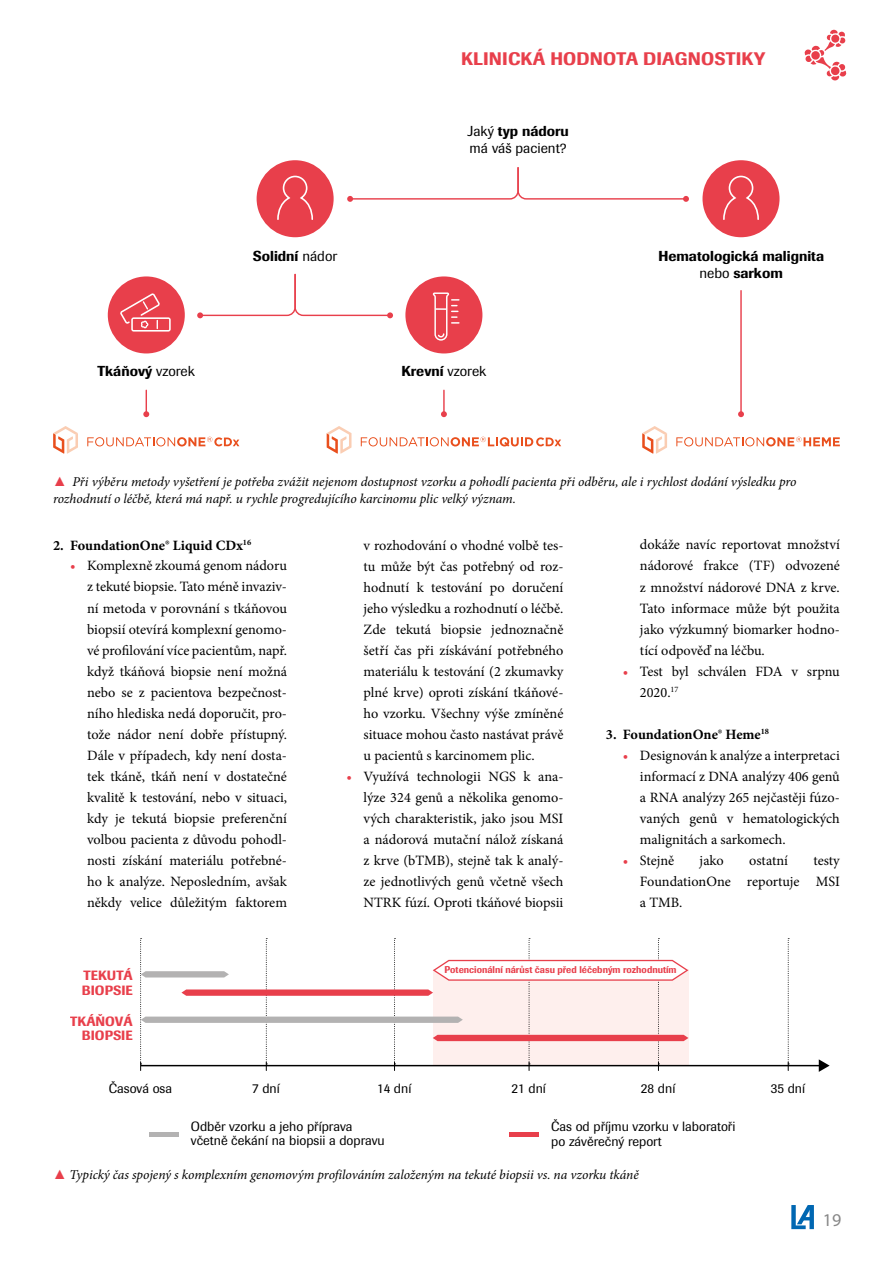
<style>
.page{position:relative;width:893px;height:1263px;background:#fff}
.page>*{position:absolute;margin:0;border:0;box-sizing:border-box;transform-origin:0 0}
.t1{font:500 18px "Imago";letter-spacing:.01em;color:#e83f4b}
.t2{font:18px "Myriad Pro";color:#878787}
.t3{font:14.25px/21px "Minion Pro";color:#000;text-align:justify}
.t4{font:500 14.25px/17.1px "Imago";color:#000;text-align:center}
.t5{font:700 14.25px "Minion Pro";color:#000}
.t6{font:14.25px/17.1px "Imago";color:#000}
.t7{font:italic 13.5px/16.5px "Minion Pro";letter-spacing:-.005em;color:#000}
.t8{font:13.35px/14.9px "Imago";color:#000}
.t9{font:500 13.35px/14.9px "Imago";color:#e83f4b}
.t10{font:500 9.75px "Imago";color:#e83f4b;scale:.94 1}
.s1{font-weight:400}
.s2{font-weight:500}
.s3{font-family:"Franklin Gothic";font-weight:500;font-style:normal;color:#e83f4b}
.s4{color:#e83f4b}
</style>
<div class="page">
<svg style="left:791px;top:1205px;width:23px;height:24px"></svg>
<svg style="left:804px;top:30px;width:42px;height:51px"></svg>
<hr style="left:740px;top:291px;width:2px;height:123px;background:#e83f4b">
<svg style="left:738px;top:411px;width:6px;height:6px"></svg>
<hr style="left:443px;top:390px;width:2px;height:24px;background:#e83f4b">
<svg style="left:441px;top:411px;width:6px;height:6px"></svg>
<svg style="left:143px;top:390px;width:6px;height:27px"></svg>
<svg style="left:197px;top:273px;width:196px;height:45px"></svg>
<svg style="left:347px;top:167px;width:342px;height:35px"></svg>
<svg style="left:676px;top:437px;width:164px;height:9px"></svg>
<svg style="left:642px;top:426px;width:25px;height:28px"></svg>
<svg style="left:53px;top:426px;width:25px;height:28px"></svg>
<svg style="left:87px;top:437px;width:152px;height:9px"></svg>
<svg style="left:327px;top:426px;width:24px;height:28px"></svg>
<svg style="left:361px;top:437px;width:200px;height:10px"></svg>
<div style="left:702px;top:160px;width:77px;height:77px;background:#e83f4b;border-radius:50%"></div>
<div style="left:257px;top:160px;width:77px;height:77px;background:#e83f4b;border-radius:50%"></div>
<div style="left:108px;top:276px;width:77px;height:77px;background:#e83f4b;border-radius:50%"></div>
<div style="left:405px;top:276px;width:77px;height:77px;background:#e83f4b;border-radius:50%"></div>
<svg style="left:723px;top:175px;width:36px;height:45px"></svg>
<svg style="left:277px;top:175px;width:36px;height:45px"></svg>
<svg style="left:120px;top:293px;width:51px;height:39px"></svg>
<svg style="left:433px;top:292px;width:26px;height:49px"></svg>
<svg style="left:788px;top:938px;width:1px;height:132px"></svg>
<svg style="left:140px;top:938px;width:548px;height:132px"></svg>
<hr style="left:141px;top:1065px;width:680px;height:1px;background:#000">
<svg style="left:819px;top:1059px;width:11px;height:13px"></svg>
<hr style="left:149px;top:1132px;width:30px;height:4px;background:#b3b2b2">
<hr style="left:509px;top:1132px;width:30px;height:4px;background:#e83f4b">
<p class="t1" style="left:461px;top:47px;width:306px">KLINICKÁ HODNOTA DIAGNOSTIKY</p>
<p class="t4" style="left:253px;top:247px;width:86px">Solidní <span class="s1">nádor</span></p>
<p class="t6" style="left:468px;top:122px;width:103px">Jaký <span class="s2">typ nádoru </span>má váš pacient?</p>
<p class="t4" style="left:98px;top:362px;width:99px">Tkáňový <span class="s1">vzorek</span></p>
<p class="t4" style="left:401px;top:362px;width:86px">Krevní <span class="s1">vzorek</span></p>
<p class="t4" style="left:658px;top:247px;width:167px">Hematologická malignita <span class="s1">nebo</span> sarkom</p>
<p class="t7" style="left:53px;top:474px;width:745px"><span class="s3">▲</span> Při výběru metody vyšetření je potřeba zvážit nejenom dostupnost vzorku a pohodlí pacienta při odběru, ale i rychlost dodání výsledku pro rozhodnutí o léčbě, která má např. u rychle progredujícího karcinomu plic velký význam.</p>
<p class="t5" style="left:53px;top:535px;width:200px">2. FoundationOne® Liquid CDx<sup>16</sup></p>
<p class="t3" style="left:87px;top:555px;width:201px;text-indent:-17px"><span class="s4">•</span> Komplexně zkoumá genom nádoru z tekuté biopsie. Tato méně invaziv&shy;ní metoda v porovnání s tkáňovou biopsií otevírá komplexní genomo&shy;vé profilování více pacientům, např. když tkáňová biopsie není možná nebo se z pacientova bezpečnost&shy;ního hlediska nedá doporučit, pro&shy;tože nádor není dobře přístupný.<br>Dále v případech, kdy není dosta&shy;tek tkáně, tkáň není v dostatečné kvalitě k testování, nebo v situaci, kdy je tekutá biopsie preferenční volbou pacienta z důvodu pohodl&shy;nosti získání materiálu potřebné&shy;ho k analýze. Neposledním, avšak někdy velice důležitým faktorem</p>
<p class="t9" style="left:82px;top:968px;width:52px">TEKUTÁ<br>BIOPSIE</p>
<p class="t9" style="left:70px;top:1013px;width:64px;text-align:right">TKÁŇOVÁ<br>BIOPSIE</p>
<p class="t3" style="left:364px;top:534px;width:201px">v rozhodování o vhodné volbě tes&shy;tu může být čas potřebný od roz&shy;hodnutí k testování po doručení jeho výsledku a rozhodnutí o léčbě.<br>Zde tekutá biopsie jednoznačně šetří čas při získávání potřebného materiálu k testování (2 zkumavky plné krve) oproti získání tkáňové&shy;ho vzorku. Všechny výše zmíněné situace mohou často nastávat právě u pacientů s karcinomem plic.</p>
<p class="t3" style="left:364px;top:766px;width:201px;text-indent:-17px"><span class="s4">•</span> Využívá technologii NGS k ana&shy;lýze 324 genů a několika genomo&shy;vých charakteristik, jako jsou MSI a nádorová mutační nálož získaná z krve (bTMB), stejně tak k analý&shy;ze jednotlivých genů včetně všech NTRK fúzí. Oproti tkáňové biopsii</p>
<p class="t3" style="left:640px;top:534px;width:201px">dokáže navíc reportovat množství nádorové frakce (TF) odvozené z množství nádorové DNA z krve.<br>Tato informace může být použita jako výzkumný biomarker hodno&shy;tící odpověď na léčbu.</p>
<p class="t3" style="left:640px;top:660px;width:201px;text-indent:-17px"><span class="s4">•</span> Test byl schválen FDA v srpnu<br>2020.<sup>17</sup></p>
<p class="t5" style="left:606px;top:724px;width:165px">3. FoundationOne® Heme<sup>18</sup></p>
<p class="t3" style="left:640px;top:744px;width:201px;text-indent:-17px"><span class="s4">•</span> Designován k analýze a interpretaci informací z DNA analýzy 406 genů a RNA analýzy 265 nejčastěji fúzo&shy;vaných genů v hematologických malignitách a sarkomech.</p>
<p class="t3" style="left:623px;top:849px;width:53px"><span class="s4">•</span> Stejně</p>
<p class="t3" style="left:700px;top:849px;width:26px">jako</p>
<p class="t3" style="left:749px;top:849px;width:40px">ostatní</p>
<p class="t3" style="left:640px;top:849px;width:201px;text-indent:173px">testy FoundationOne reportuje MSI a TMB.</p>
<p class="t10" style="left:445px;top:964px;width:248px">Potencionální nárůst času před léčebným rozhodnutím</p>
<p class="t8" style="left:109px;top:1081px;width:65px">Časová osa</p>
<p class="t8" style="left:252px;top:1081px;width:29px">7 dní</p>
<p class="t8" style="left:377px;top:1081px;width:36px">14 dní</p>
<p class="t8" style="left:512px;top:1081px;width:36px">21 dní</p>
<p class="t8" style="left:641px;top:1081px;width:36px">28 dní</p>
<p class="t8" style="left:771px;top:1081px;width:36px">35 dní</p>
<p class="t8" style="left:551px;top:1119px;width:186px">Čas od příjmu vzorku v laboratoři po závěrečný report</p>
<p class="t8" style="left:191px;top:1118px;width:195px">Odběr vzorku a jeho příprava včetně čekání na biopsii a dopravu</p>
<p class="t7" style="left:53px;top:1167px;width:587px"><span class="s3">▲</span> Typický čas spojený s komplexním genomovým profilováním založeným na tekuté biopsii vs. na vzorku tkáně</p>
<p class="t2" style="left:823px;top:1209px;width:20px">19</p>
</div>
